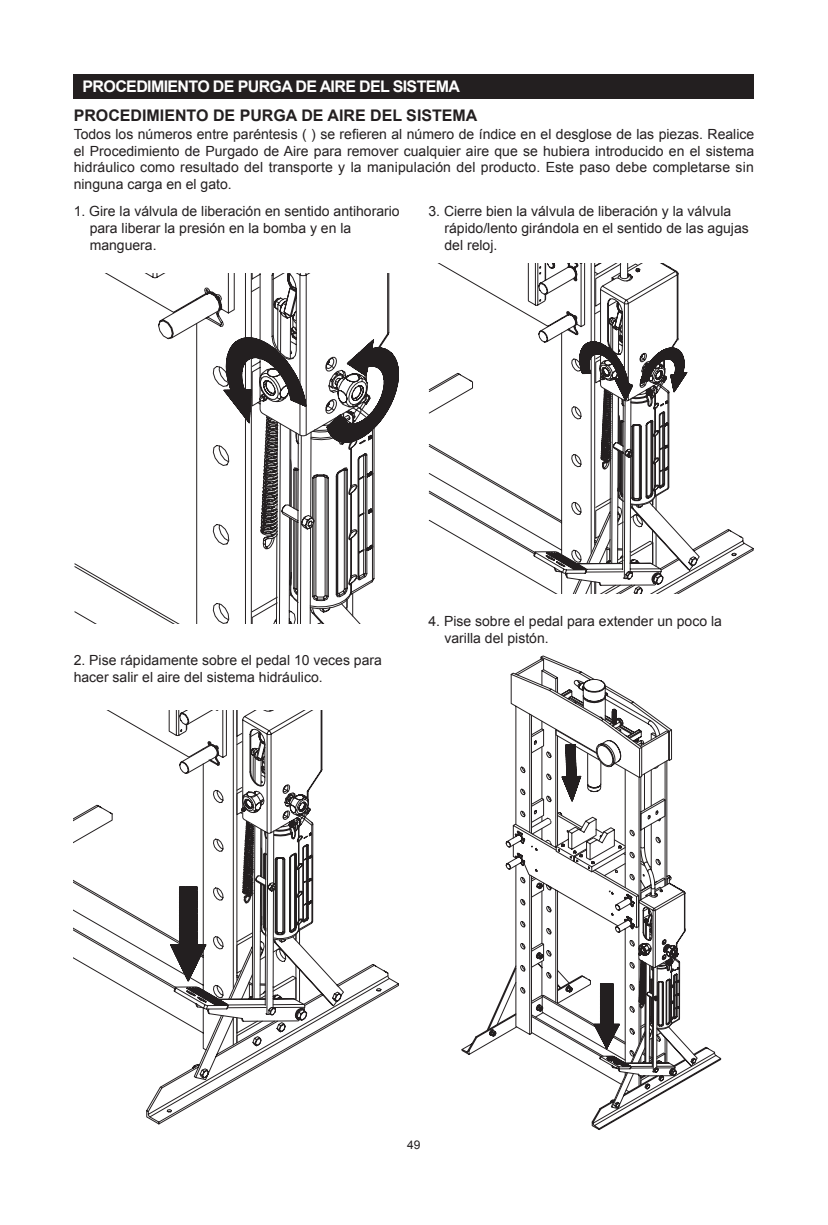
<style>
.page{position:relative;width:828px;height:1225px;background:#fff}
.page>*{position:absolute;margin:0;border:0;box-sizing:border-box;transform-origin:0 0}
.t1{font:700 16px "Arial";letter-spacing:-.04em;color:#fff}
.t2{font:700 16px "Arial";color:#231f20}
.t3{font:14px/16.8px "Arial";color:#231f20}
.t4{font:12px "Arial";color:#231f20}
</style>
<div class="page">
<div style="left:74px;top:74px;width:680px;height:24px;background:#231f20"></div>
<svg style="left:74px;top:273px;width:301px;height:350px"></svg>
<svg style="left:130px;top:273px;width:269px;height:171px"></svg>
<svg style="left:146px;top:964px;width:253px;height:161px"></svg>
<svg style="left:116px;top:710px;width:208px;height:318px"></svg>
<svg style="left:74px;top:710px;width:211px;height:273px"></svg>
<svg style="left:428px;top:263px;width:325px;height:331px"></svg>
<svg style="left:461px;top:655px;width:121px;height:400px"></svg>
<svg style="left:486px;top:680px;width:236px;height:450px"></svg>
<svg style="left:510px;top:672px;width:152px;height:413px"></svg>
<svg style="left:489px;top:694px;width:41px;height:343px"></svg>
<svg style="left:530px;top:678px;width:158px;height:395px"></svg>
<p class="t1" style="left:83px;top:75px;width:379px">PROCEDIMIENTO DE PURGA DE AIRE DEL SISTEMA</p>
<p class="t2" style="left:74px;top:105px;width:405px">PROCEDIMIENTO DE PURGA DE AIRE DEL SISTEMA</p>
<p class="t3" style="left:74px;top:125px;width:682px;text-align:justify">Todos los números entre paréntesis ( ) se refieren al número de índice en el desglose de las piezas. Realice el Procedimiento de Purgado de Aire para remover cualquier aire que se hubiera introducido en el sistema hidráulico como resultado del transporte y la manipulación del producto. Este paso debe completarse sin ninguna carga en el gato.</p>
<p class="t3" style="left:90px;top:203px;width:311px;text-indent:-16px">1. Gire la válvula de liberación en sentido antihorario para liberar la presión en la bomba y en la manguera.</p>
<p class="t3" style="left:444px;top:203px;width:306px;text-indent:-16px">3. Cierre bien la válvula de liberación y la válvula rápido/lento girándola en el sentido de las agujas del reloj.</p>
<p class="t3" style="left:74px;top:652px;width:310px">2. Pise rápidamente sobre el pedal 10 veces para hacer salir el aire del sistema hidráulico.</p>
<p class="t3" style="left:444px;top:613px;width:279px;text-indent:-16px">4. Pise sobre el pedal para extender un poco la varilla del pistón.</p>
<p class="t4" style="left:407px;top:1136px;width:15px">49</p>
</div>
